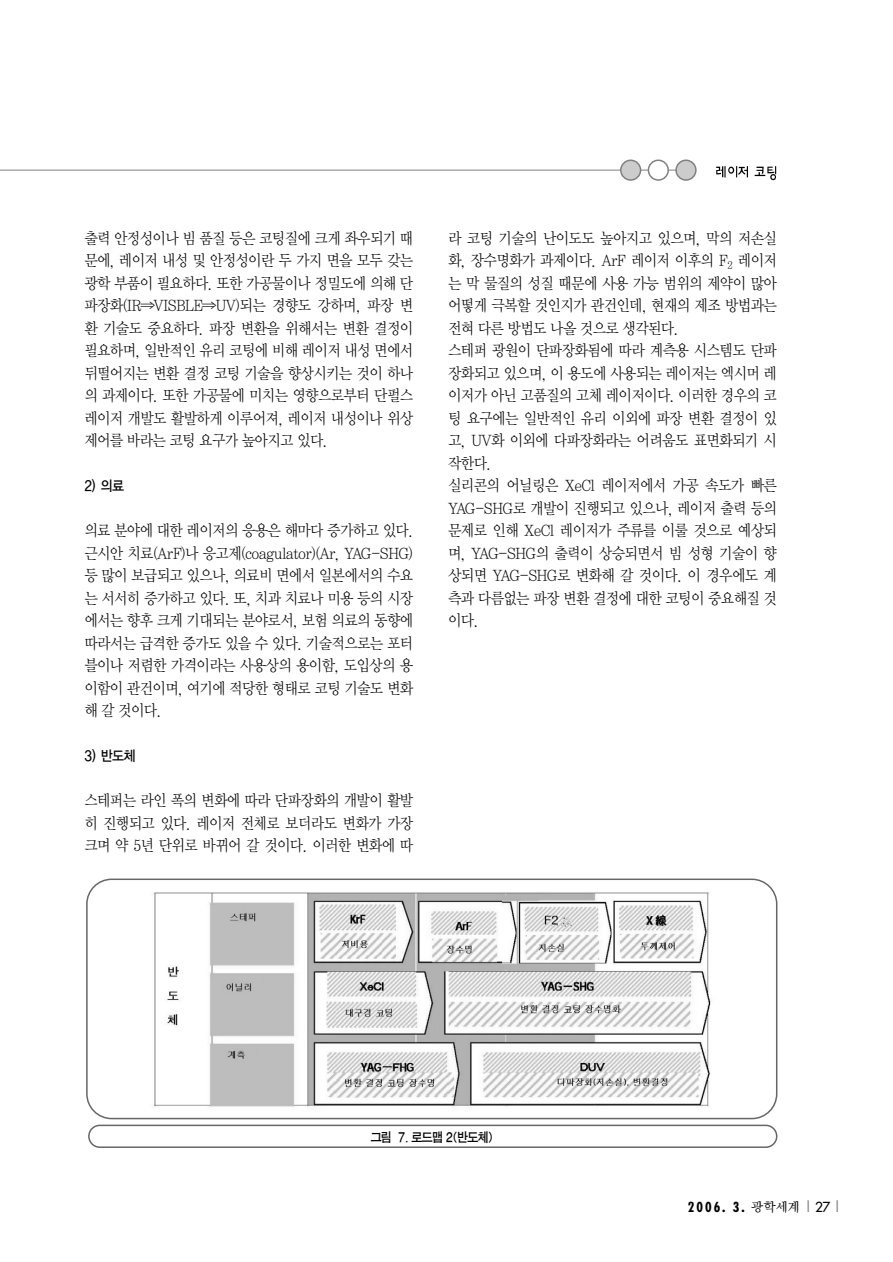
<style>
.page{position:relative;width:893px;height:1262px;background:#fff}
.page>*{position:absolute;margin:0;border:0;box-sizing:border-box;transform-origin:0 0}
.t1{font:15.75px/22.5px "Y Mj O12";letter-spacing:-.095em;color:#000;text-align:justify;scale:.9 1}
.t2{font:14.25px "YGO13";color:#000;scale:.9 1}
.t3{font:700 condensed 13.5px "Futura";color:#000}
.t4{font:12.75px "SM Ago T";letter-spacing:-.105em;color:#000;scale:.9 1}
.s1{font-family:"Sand Sw M";font-weight:400;font-stretch:normal}
.s2{font-weight:400;font-stretch:normal;color:#808080}
.s3{font-weight:400;font-stretch:normal}
</style>
<div class="page">
<img style="left:716px;top:166px;width:10px;height:12px">
<img style="left:728px;top:166px;width:7px;height:8px">
<img style="left:736px;top:166px;width:12px;height:12px">
<img style="left:754px;top:166px;width:23px;height:15px">
<img style="left:153px;top:892px;width:558px;height:215px">
<div style="left:86px;top:878px;width:691px;height:241px;border:2px solid #666;border-radius:25px"></div>
<div style="left:88px;top:1124px;width:689px;height:24px;border:2px solid #666;border-radius:11px"></div>
<hr style="left:0;top:170px;width:692px;height:1px;background:#808080">
<div style="left:620px;top:160px;width:20px;height:20px;background:#ccc;border-radius:50%"></div>
<div style="left:620px;top:159px;width:21px;height:22px;border:2px solid #808080;border-radius:50%"></div>
<div style="left:648px;top:160px;width:20px;height:20px;background:#fff;border-radius:50%"></div>
<div style="left:647px;top:159px;width:22px;height:22px;border:2px solid #808080;border-radius:50%"></div>
<div style="left:676px;top:160px;width:19px;height:20px;background:#ccc;border-radius:50%"></div>
<div style="left:675px;top:159px;width:21px;height:22px;border:2px solid #808080;border-radius:50%"></div>
<p class="t1" style="left:84px;top:227px;width:368px">출력 안정성이나 빔 품질 등은 코팅질에 크게 좌우되기 때 문에, 레이저 내성 및 안정성이란 두 가지 면을 모두 갖는 광학 부품이 필요하다. 또한 가공물이나 정밀도에 의해 단 파장화(IR⇒VISBLE⇒UV)되는 경향도 강하며, 파장 변 환 기술도 중요하다. 파장 변환을 위해서는 변환 결정이 필요하며, 일반적인 유리 코팅에 비해 레이저 내성 면에서 뒤떨어지는 변환 결정 코팅 기술을 향상시키는 것이 하나 의 과제이다. 또한 가공물에 미치는 영향으로부터 단펄스 레이저 개발도 활발하게 이루어져, 레이저 내성이나 위상 제어를 바라는 코팅 요구가 높아지고 있다.</p>
<p class="t2" style="left:84px;top:479px;width:46px">2) 의료</p>
<p class="t1" style="left:84px;top:520px;width:368px">의료 분야에 대한 레이저의 응용은 해마다 증가하고 있다. 근시안 치료(ArF)나 응고제(coagulator)(Ar, YAG-SHG) 등 많이 보급되고 있으나, 의료비 면에서 일본에서의 수요 는 서서히 증가하고 있다. 또, 치과 치료나 미용 등의 시장 에서는 향후 크게 기대되는 분야로서, 보험 의료의 동향에 따라서는 급격한 증가도 있을 수 있다. 기술적으로는 포터 블이나 저렴한 가격이라는 사용상의 용이함, 도입상의 용 이함이 관건이며, 여기에 적당한 형태로 코팅 기술도 변화 해 갈 것이다.</p>
<p class="t2" style="left:84px;top:749px;width:59px">3) 반도체</p>
<p class="t1" style="left:84px;top:790px;width:368px">스테퍼는 라인 폭의 변화에 따라 단파장화의 개발이 활발 히 진행되고 있다. 레이저 전체로 보더라도 변화가 가장 크며 약 5년 단위로 바뀌어 갈 것이다. 이러한 변화에 따</p>
<p class="t1" style="left:447px;top:227px;width:368px;text-align:left">라 코팅 기술의 난이도도 높아지고 있으며, 막의 저손실 화, 장수명화가 과제이다. ArF 레이저 이후의 F<sub>2</sub> 레이저 는 막 물질의 성질 때문에 사용 가능 범위의 제약이 많아 어떻게 극복할 것인지가 관건인데, 현재의 제조 방법과는 전혀 다른 방법도 나올 것으로 생각된다.<br>스테퍼 광원이 단파장화됨에 따라 계측용 시스템도 단파 장화되고 있으며, 이 용도에 사용되는 레이저는 엑시머 레 이저가 아닌 고품질의 고체 레이저이다. 이러한 경우의 코 팅 요구에는 일반적인 유리 이외에 파장 변환 결정이 있 고, UV화 이외에 다파장화라는 어려움도 표면화되기 시 작한다.<br>실리콘의 어닐링은 XeCl 레이저에서 가공 속도가 빠른<br>YAG-SHG로 개발이 진행되고 있으나, 레이저 출력 등의 문제로 인해 XeCl 레이저가 주류를 이룰 것으로 예상되 며, YAG-SHG의 출력이 상승되면서 빔 성형 기술이 향 상되면 YAG-SHG로 변화해 갈 것이다. 이 경우에도 계 측과 다름없는 파장 변환 결정에 대한 코팅이 중요해질 것 이다.</p>
<p class="t4" style="left:370px;top:1131px;width:138px">그림 7. 로드맵 2(반도체)</p>
<p class="t3" style="left:688px;top:1200px;width:155px">2006. 3. <span class="s1">광학세계</span> <span class="s2">|</span> <span class="s3">27</span><span class="s2">|</span></p>
</div>
